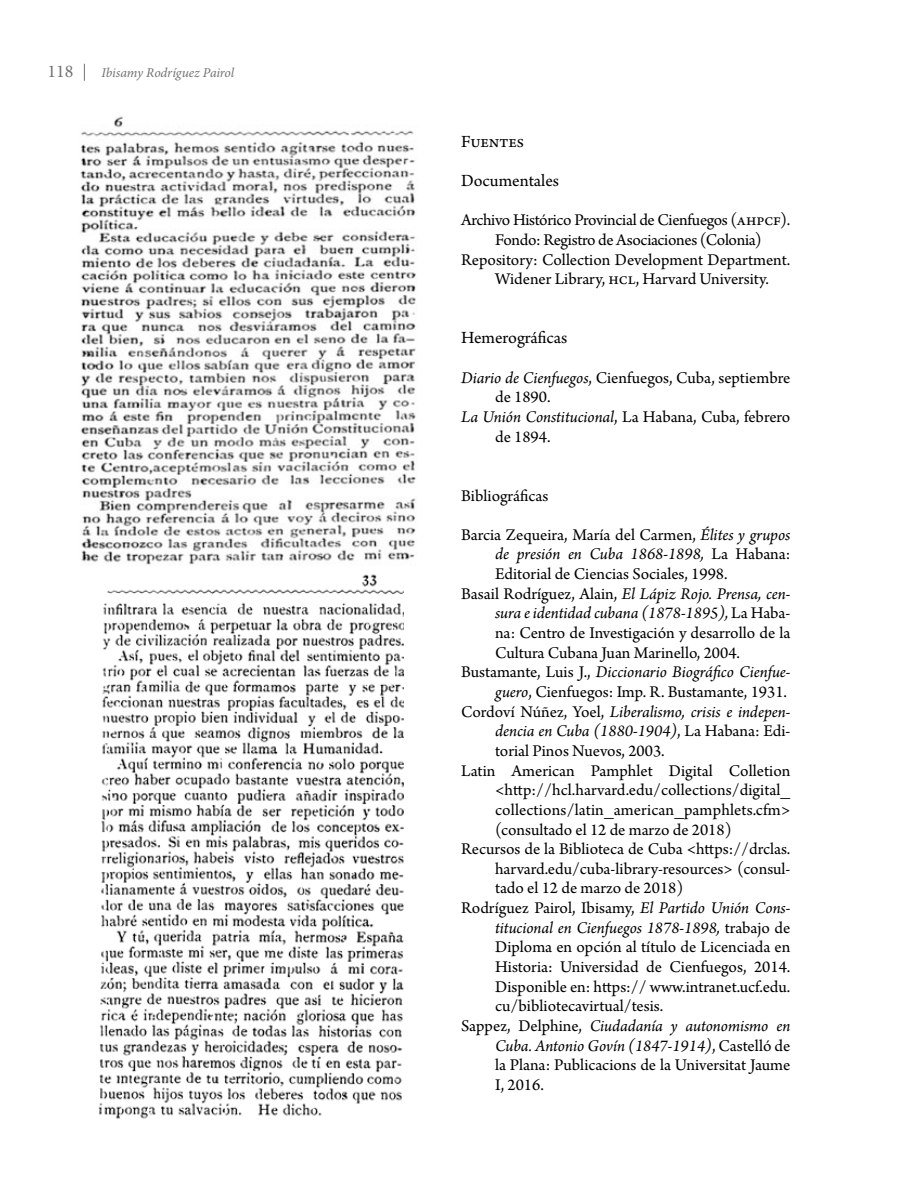
<style>
.page{position:relative;width:918px;height:1188px;background:#fff}
.page>*{position:absolute;margin:0;border:0;box-sizing:border-box;transform-origin:0 0}
.t1{font:18px/39.3px "Arno Pro";letter-spacing:-.005em;color:#000}
.t2{font:18px "Minion Pro";color:#707172}
.t3{font:17.25px "Arno Pro";color:#000}
.t4{font:italic 17.25px "Arno Pro";color:#000}
.t5{font:italic 13.5px "Minion Pro";letter-spacing:-.01em;color:#707172}
.s1{font-style:italic}
.s2{font-style:normal}
</style>
<div class="page">
<svg style="left:84px;top:64px;width:1px;height:17px"></svg>
<img style="left:80px;top:116px;width:336px;height:449px">
<img style="left:98px;top:574px;width:306px;height:545px">
<p class="t2" style="left:47px;top:59px;width:27px">118</p>
<p class="t5" style="left:101px;top:63px;width:134px">Ibisamy Rodríguez Pairol</p>
<p class="t1" style="left:461px;top:123px;width:99px">Fuentes<br>Documentales</p>
<p class="t3" style="left:461px;top:210px;width:331px">Archivo Histórico Provincial de Cienfuegos (ahpcf).</p>
<p class="t3" style="left:495px;top:230px;width:268px">Fondo: Registro de Asociaciones (Colonia)</p>
<p class="t3" style="left:461px;top:250px;width:331px">Repository: Collection Development Department.</p>
<p class="t3" style="left:495px;top:269px;width:275px">Widener Library, hcl, Harvard University.</p>
<p class="t1" style="left:461px;top:319px;width:108px">Hemerográficas</p>
<p class="t3" style="left:461px;top:368px;width:331px"><span class="s1">Diario de Cienfuegos</span>, Cienfuegos, Cuba, septiembre</p>
<p class="t3" style="left:495px;top:387px;width:57px">de 1890.</p>
<p class="t3" style="left:461px;top:407px;width:331px"><span class="s1">La Unión Constitucional</span>, La Habana, Cuba, febrero</p>
<p class="t3" style="left:495px;top:427px;width:57px">de 1894.</p>
<p class="t3" style="left:461px;top:485px;width:89px">Bibliográficas</p>
<p class="t3" style="left:461px;top:525px;width:331px">Barcia Zequeira, María del Carmen, <span class="s1">Élites y grupos</span></p>
<p class="t4" style="left:495px;top:544px;width:297px">de presión en Cuba 1868-1898, <span class="s2">La Habana:</span></p>
<p class="t3" style="left:495px;top:564px;width:234px">Editorial de Ciencias Sociales, 1998.</p>
<p class="t4" style="left:461px;top:584px;width:331px"><span class="s2">Basail Rodríguez, Alain,</span> El Lápiz Rojo. Prensa, cen-</p>
<p class="t4" style="left:495px;top:603px;width:297px">sura e identidad cubana (1878-1895), <span class="s2">La Haba-</span></p>
<p class="t3" style="left:495px;top:623px;width:297px">na: Centro de Investigación y desarrollo de la</p>
<p class="t3" style="left:495px;top:643px;width:246px">Cultura Cubana Juan Marinello, 2004.</p>
<p class="t4" style="left:461px;top:662px;width:331px"><span class="s2">Bustamante, Luis J.,</span> Diccionario Biográfico Cienfue-</p>
<p class="t3" style="left:495px;top:682px;width:293px"><span class="s1">guero</span>, Cienfuegos: Imp. R. Bustamante, 1931.</p>
<p class="t4" style="left:461px;top:702px;width:331px"><span class="s2">Cordoví Núñez, Yoel,</span> Liberalismo, crisis e indepen-</p>
<p class="t4" style="left:495px;top:721px;width:297px">dencia en Cuba (1880-1904)<span class="s2">, La Habana: Edi-</span></p>
<p class="t3" style="left:495px;top:741px;width:171px">torial Pinos Nuevos, 2003.</p>
<p class="t3" style="left:461px;top:761px;width:331px">Latin American Pamphlet Digital Colletion</p>
<p class="t3" style="left:495px;top:780px;width:297px">&lt;http://hcl.harvard.edu/collections/digital_</p>
<p class="t3" style="left:495px;top:800px;width:297px">collections/latin_american_pamphlets.cfm&gt;</p>
<p class="t3" style="left:495px;top:819px;width:238px">(consultado el 12 de marzo de 2018)</p>
<p class="t3" style="left:461px;top:839px;width:331px">Recursos de la Biblioteca de Cuba &lt;https://drclas.</p>
<p class="t3" style="left:495px;top:859px;width:297px">harvard.edu/cuba-library-resources&gt; (consul-</p>
<p class="t3" style="left:495px;top:878px;width:190px">tado el 12 de marzo de 2018)</p>
<p class="t3" style="left:461px;top:898px;width:331px">Rodríguez Pairol, Ibisamy, <span class="s1">El Partido Unión Cons-</span></p>
<p class="t4" style="left:495px;top:918px;width:297px">titucional en Cienfuegos 1878-1898, <span class="s2">trabajo de</span></p>
<p class="t3" style="left:495px;top:937px;width:297px">Diploma en opción al título de Licenciada en</p>
<p class="t3" style="left:495px;top:957px;width:297px">Historia: Universidad de Cienfuegos, 2014.</p>
<p class="t3" style="left:495px;top:977px;width:297px">Disponible en: https:// www.intranet.ucf.edu.</p>
<p class="t3" style="left:495px;top:996px;width:170px">cu/bibliotecavirtual/tesis.</p>
<p class="t4" style="left:461px;top:1016px;width:331px"><span class="s2">Sappez, Delphine,</span> Ciudadanía y autonomismo en</p>
<p class="t4" style="left:495px;top:1036px;width:297px">Cuba. Antonio Govín (1847-1914)<span class="s2">, Castelló de</span></p>
<p class="t3" style="left:495px;top:1055px;width:297px">la Plana: Publicacions de la Universitat Jaume</p>
<p class="t3" style="left:495px;top:1075px;width:50px">I, 2016.</p>
</div>
